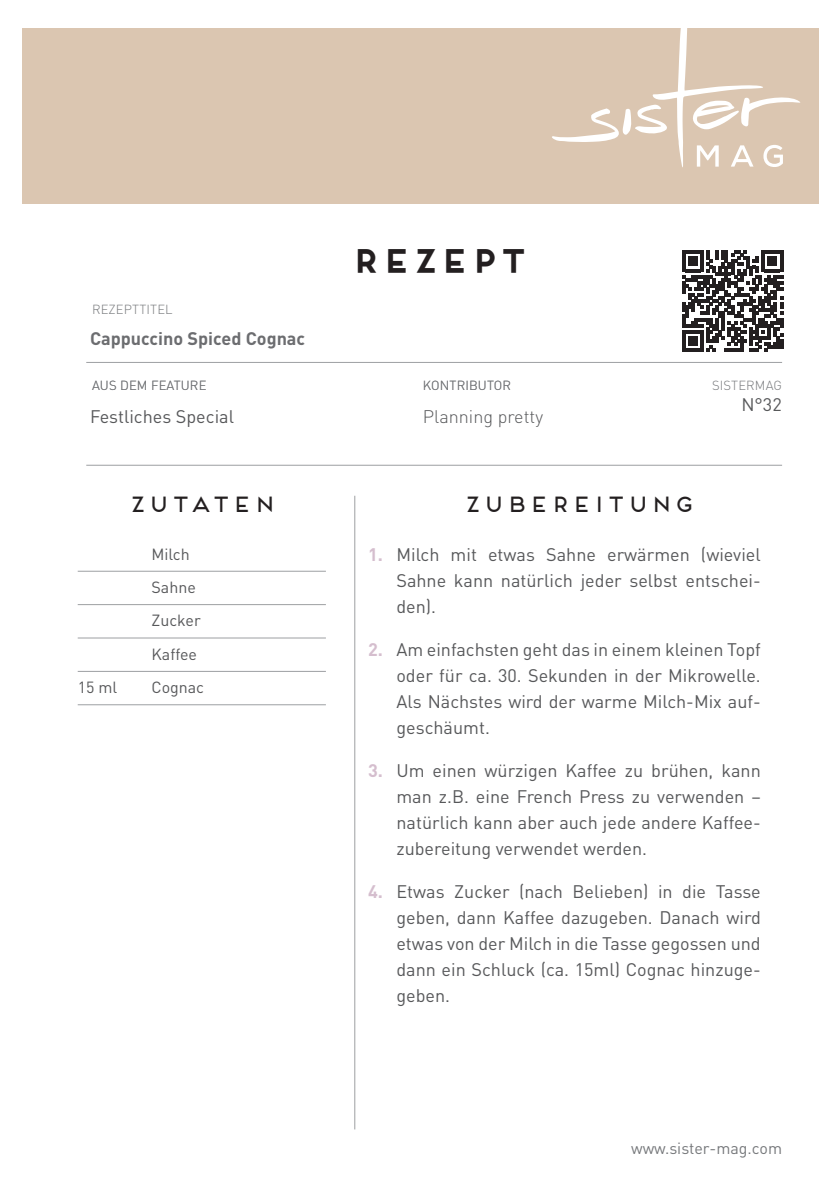
<style>
.page{position:relative;width:840px;height:1191px;background:#fff}
.page>*{position:absolute;margin:0;border:0;box-sizing:border-box;transform-origin:0 0}
.t1{font:700 31.6px "Frontage";letter-spacing:-.005em;color:#231f20}
.t2{font:22px "Frontage";color:#231f20}
.Rezeptinfos_oben{font:18px/26px "DIN Pro";color:#57585a;text-align:justify}
.Rezepttitel{font:700 18px "DIN Pro";color:#6c6d70}
.Rezeptinfos_oben-2{font:300 18px "DIN Pro";color:#57585a}
.Zutaten{font:16px "DIN Pro";color:#57585a}
.t3{font:16px "DIN Pro";color:#76787b}
.t4{font:300 13px "DIN Pro";letter-spacing:.01em;color:#76787b}
.s1{font-weight:700;color:#d5bece}
</style>
<div class="page">
<div style="left:23px;top:28px;width:795px;height:176px;background:#dbc6b1"></div>
<hr style="left:86px;top:362px;width:695px;height:1px;background:#9d9fa2">
<hr style="left:86px;top:465px;width:695px;height:1px;background:#9d9fa2">
<hr style="left:354px;top:496px;width:1px;height:633px;background:#9d9fa2">
<svg style="left:682px;top:251px;width:100px;height:101px"></svg>
<svg style="left:552px;top:28px;width:247px;height:139px"></svg>
<hr style="left:78px;top:571px;width:248px;height:1px;background:#9d9fa2">
<hr style="left:78px;top:604px;width:248px;height:1px;background:#9d9fa2">
<hr style="left:78px;top:637px;width:248px;height:1px;background:#9d9fa2">
<hr style="left:78px;top:671px;width:248px;height:1px;background:#9d9fa2">
<hr style="left:78px;top:704px;width:248px;height:1px;background:#9d9fa2">
<p class="t4" style="left:92px;top:300px;width:82px">REZEPTTITEL</p>
<p class="Rezepttitel" style="left:90px;top:326px;width:217px">Cappuccino Spiced Cognac</p>
<h1 class="t1" style="left:349px;top:241px;width:179px">REZEPT</h1>
<p class="t4" style="left:92px;top:376px;width:116px">AUS DEM FEATURE</p>
<p class="t4" style="left:422px;top:376px;width:90px">KONTRIBUTOR</p>
<p class="Rezeptinfos_oben" style="left:90px;top:402px;width:145px">Festliches Special</p>
<p class="Rezeptinfos_oben-2" style="left:422px;top:404px;width:122px">Planning pretty</p>
<p class="t4" style="left:711px;top:376px;width:71px">SISTERMAG</p>
<p class="Rezeptinfos_oben" style="left:741px;top:390px;width:42px">N°32</p>
<p class="t2" style="left:127px;top:491px;width:150px">ZUTATEN</p>
<p class="t2" style="left:462px;top:491px;width:233px">ZUBEREITUNG</p>
<p class="Zutaten" style="left:151px;top:543px;width:40px">Milch</p>
<p class="Zutaten" style="left:151px;top:576px;width:46px">Sahne</p>
<p class="Zutaten" style="left:151px;top:610px;width:51px">Zucker</p>
<p class="Zutaten" style="left:151px;top:643px;width:47px">Kaffee</p>
<p class="Zutaten" style="left:78px;top:676px;width:41px">15 ml</p>
<p class="Zutaten" style="left:151px;top:676px;width:54px">Cognac</p>
<p class="Rezeptinfos_oben" style="left:396px;top:541px;width:366px;text-indent:-28px"><span class="s1">1.</span> Milch mit etwas Sahne erwärmen (wieviel Sahne kann natürlich jeder selbst entschei&shy;den).</p>
<p class="Rezeptinfos_oben" style="left:396px;top:636px;width:366px;text-indent:-28px"><span class="s1">2.</span> Am einfachsten geht das in einem kleinen Topf oder für ca. 30. Sekunden in der Mikrowelle.<br>Als Nächstes wird der warme Milch-Mix auf&shy;geschäumt.</p>
<p class="Rezeptinfos_oben" style="left:396px;top:757px;width:365px;text-indent:-28px"><span class="s1">3.</span> Um einen würzigen Kaffee zu brühen, kann man z.B. eine French Press zu verwenden – natürlich kann aber auch jede andere Kaffee&shy;zubereitung verwendet werden.</p>
<p class="Rezeptinfos_oben" style="left:396px;top:878px;width:366px;text-indent:-28px"><span class="s1">4.</span> Etwas Zucker (nach Belieben) in die Tasse geben, dann Kaffee dazugeben. Danach wird etwas von der Milch in die Tasse gegossen und dann ein Schluck (ca. 15ml) Cognac hinzuge&shy;geben.</p>
<p class="t3" style="left:630px;top:1137px;width:152px">www.sister-mag.com</p>
</div>
